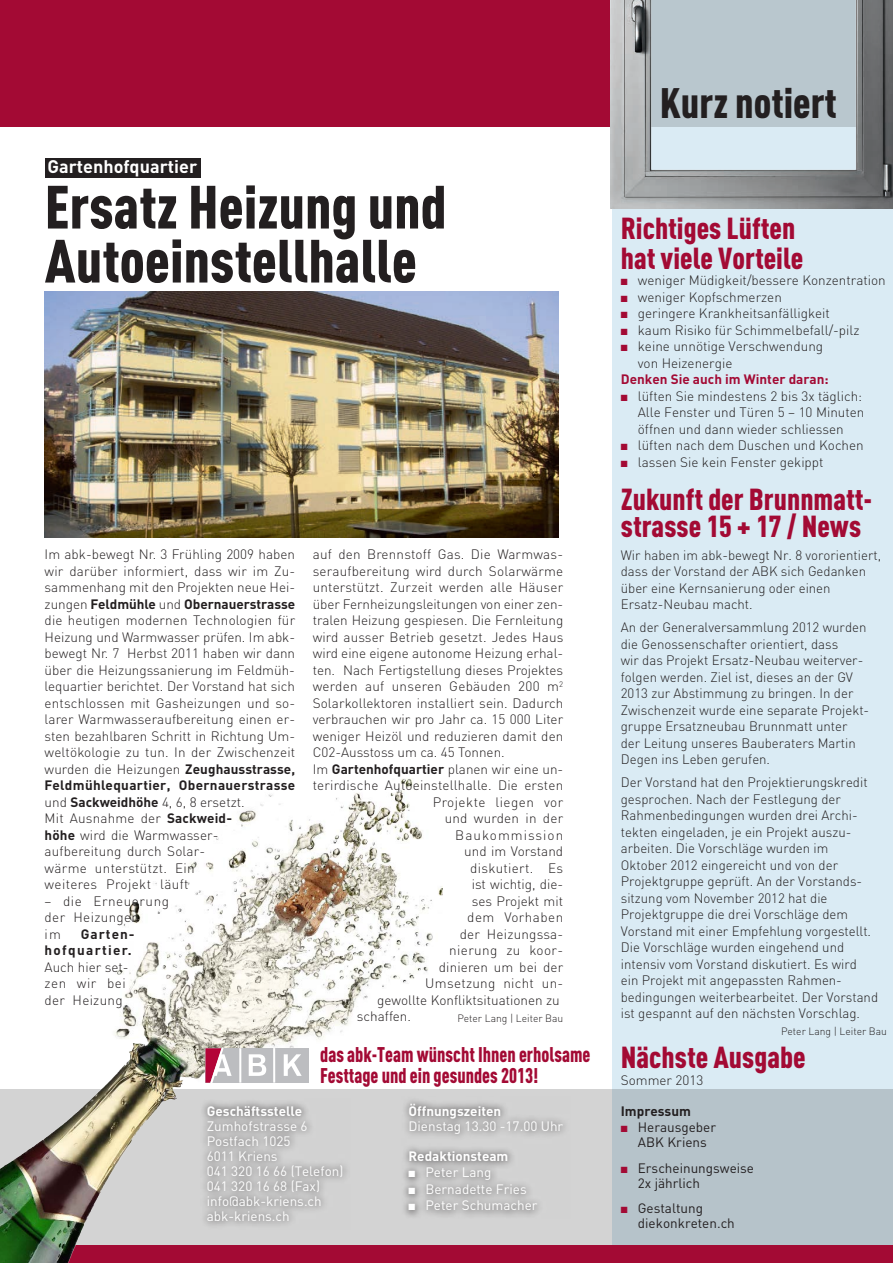
<style>
.page{position:relative;width:893px;height:1263px;background:#fff}
.page>*{position:absolute;margin:0;border:0;box-sizing:border-box;transform-origin:0 0}
.t1{font:900 60px/54px "DIN Cond";color:#231f20}
.t2{font:900 42px "DIN Cond";color:#231f20}
.t3{font:900 30px/30px "DIN Cond";color:#a30a34}
.t4{font:900 21px/21px "DIN Cond";color:#a30a34;scale:.9 1}
.t5{font:700 18px "DIN";color:#fff}
.t6{font:300 13.5px/16.5px "DIN";color:#231f20}
.t7{font:13.5px/15px "DIN";color:#fff}
.t8{font:13.5px/15px "DIN";color:#231f20}
.t9{font:300 13.5px/16.5px "DIN";letter-spacing:.02em;color:#231f20}
.t10{font:700 13.5px "DIN";color:#fff}
.t11{font:300 13.5px/16.5px "DIN";letter-spacing:.04em;color:#231f20}
.t12{font:300 13.5px "DIN";letter-spacing:.035em;color:#231f20}
.t13{font:700 13.5px "DIN";color:#a30a34}
.t14{font:700 13.5px/16.5px "DIN";letter-spacing:.095em;color:#231f20;text-align:right}
.t15{font:300 13.5px "DIN";letter-spacing:.025em;color:#231f20}
.t16{font:300 13.5px "DIN";letter-spacing:.03em;color:#231f20}
.t17{font:300 13.5px "DIN";letter-spacing:.075em;color:#231f20}
.t18{font:700 13.5px "DIN";color:#231f20}
.t19{font:300 10.5px "DIN";color:#231f20}
.s1{font-weight:700}
.s2{color:#a30a34}
</style>
<div class="page">
<div style="left:612px;top:0;width:281px;height:1263px;background:#daebf4"></div>
<div style="left:0;top:0;width:612px;height:126px;background:#a30a34"></div>
<svg style="left:442px;top:1089px;width:451px;height:157px;background:#bbc4ca"></svg>
<div style="left:0;top:1246px;width:893px;height:17px;background:#a30a34"></div>
<svg style="left:442px;top:1096px;width:129px;height:123px;background:#c4c4c4"></svg>
<img style="left:611px;top:0;width:282px;height:208px">
<div style="left:46px;top:158px;width:155px;height:20px;background:#231f20"></div>
<img style="left:45px;top:291px;width:513px;height:247px">
<img style="left:0;top:778px;width:442px;height:485px">
<div style="left:206px;top:1048px;width:103px;height:34px;background:#bcbdc0"></div>
<svg style="left:249px;top:1054px;width:17px;height:22px"></svg>
<svg style="left:284px;top:1054px;width:18px;height:22px"></svg>
<hr style="left:239px;top:1048px;width:2px;height:34px;background:#fff">
<hr style="left:273px;top:1048px;width:2px;height:34px;background:#fff">
<svg style="left:205px;top:1047px;width:27px;height:36px"></svg>
<svg style="left:200px;top:1098px;width:151px;height:131px;background:#c1c0c1"></svg>
<h3 class="t5" style="left:47px;top:155px;width:151px">Gartenhofquartier</h3>
<h1 class="t1" style="left:45px;top:178px;width:403px">Ersatz Heizung und<br>Autoeinstellhalle</h1>
<p class="t6" style="left:45px;top:546px;width:252px">Im abk-bewegt Nr. 3 Frühling 2009 haben wir darüber informiert, dass wir im Zu&shy;sammenhang mit den Projekten neue Hei&shy;zungen <span class="s1">Feldmühle</span> und <span class="s1">Obernauerstrasse </span>die heutigen modernen Technologien für Heizung und Warmwasser prüfen. Im abk&shy;bewegt Nr. 7 Herbst 2011 haben wir dann über die Heizungssanierung im Feldmüh&shy;lequartier berichtet. Der Vorstand hat sich entschlossen mit Gasheizungen und so&shy;larer Warmwasseraufbereitung einen er&shy;sten bezahlbaren Schritt in Richtung Um&shy;weltökologie zu tun. In der Zwischenzeit wurden die Heizungen <span class="s1">Zeughausstrasse, Feldmühlequartier, Obernauerstrasse </span>und <span class="s1">Sackweidhöhe</span> 4, 6, 8 ersetzt.<br>Mit Ausnahme der <span class="s1">Sackweid-<br>höhe</span> wird die Warmwasser&shy;aufbereitung durch Solar-<br>wärme unterstützt. Ein<br>weiteres Projekt läuft</p>
<p class="t11" style="left:45px;top:893px;width:126px">– die Erneuerung der Heizungen<br>im</p>
<p class="t14" style="left:45px;top:925px;width:91px">Garten&shy;hofquartier.</p>
<p class="t9" style="left:45px;top:959px;width:86px">Auch hier set&shy;zen wir bei der Heizung</p>
<p class="t6" style="left:313px;top:546px;width:252px">auf den Brennstoff Gas. Die Warmwas-</p>
<p class="t6" style="left:313px;top:563px;width:252px">seraufbereitung wird durch Solarwärme</p>
<p class="t6" style="left:313px;top:579px;width:252px">unterstützt. Zurzeit werden alle Häuser</p>
<p class="t6" style="left:313px;top:596px;width:252px">über Fernheizungsleitungen von einer zen-</p>
<p class="t6" style="left:313px;top:612px;width:252px">tralen Heizung gespiesen. Die Fernleitung</p>
<p class="t6" style="left:313px;top:629px;width:252px">wird ausser Betrieb gesetzt. Jedes Haus</p>
<p class="t6" style="left:313px;top:645px;width:252px">wird eine eigene autonome Heizung erhal-</p>
<p class="t6" style="left:313px;top:662px;width:252px">ten. Nach Fertigstellung dieses Projektes</p>
<p class="t9" style="left:313px;top:678px;width:252px">werden auf unseren Gebäuden 200 m<sup>2</sup></p>
<p class="t6" style="left:313px;top:695px;width:252px">Solarkollektoren installiert sein. Dadurch</p>
<p class="t6" style="left:313px;top:711px;width:252px">verbrauchen wir pro Jahr ca. 15 000 Liter</p>
<p class="t6" style="left:313px;top:728px;width:252px">weniger Heizöl und reduzieren damit den</p>
<p class="t6" style="left:313px;top:744px;width:194px">C02-Ausstoss um ca. 45 Tonnen.</p>
<p class="t6" style="left:313px;top:761px;width:252px">Im <span class="s1">Gartenhofquartier</span> planen wir eine un-</p>
<p class="t6" style="left:313px;top:777px;width:252px">terirdische Autoeinstellhalle. Die ersten</p>
<p class="t12" style="left:433px;top:794px;width:132px">Projekte liegen vor</p>
<p class="t6" style="left:445px;top:810px;width:120px">und wurden in der</p>
<p class="t17" style="left:455px;top:827px;width:110px">Baukommission</p>
<p class="t6" style="left:464px;top:843px;width:100px">und im Vorstand</p>
<p class="t9" style="left:470px;top:860px;width:94px">diskutiert. Es</p>
<p class="t6" style="left:472px;top:876px;width:93px">ist wichtig, die-</p>
<p class="t6" style="left:472px;top:893px;width:93px">ses Projekt mit</p>
<p class="t12" style="left:467px;top:909px;width:97px">dem Vorhaben</p>
<p class="t6" style="left:460px;top:926px;width:105px">der Heizungssa-</p>
<p class="t16" style="left:449px;top:942px;width:115px">nierung zu koor-</p>
<p class="t6" style="left:439px;top:959px;width:126px">dinieren um bei der</p>
<p class="t15" style="left:425px;top:975px;width:139px">Umsetzung nicht un-</p>
<p class="t6" style="left:377px;top:992px;width:184px">gewollte Konfliktsituationen zu</p>
<p class="t6" style="left:357px;top:1008px;width:56px">schaffen.</p>
<p class="t19" style="left:457px;top:1011px;width:107px">Peter Lang | Leiter Bau</p>
<h3 class="t4" style="left:320px;top:1043px;width:302px">das abk-Team wünscht Ihnen erholsame<br>Festtage und ein gesundes 2013!</h3>
<p class="t10" style="left:207px;top:1102px;width:97px">Geschäftsstelle</p>
<p class="t7" style="left:207px;top:1118px;width:138px">Zumhofstrasse 6<br>Postfach 1025<br>6011 Kriens<br>041 320 16 66 (Telefon)<br>041 320 16 68 (Fax) info@abk-kriens.ch abk-kriens.ch</p>
<p class="t10" style="left:408px;top:1102px;width:94px">Öffnungszeiten</p>
<p class="t7" style="left:408px;top:1118px;width:156px">Dienstag 13.30 -17.00 Uhr</p>
<p class="t10" style="left:408px;top:1147px;width:102px">Redaktionsteam</p>
<p class="t7" style="left:408px;top:1165px;width:85px">■ Peter Lang</p>
<p class="t7" style="left:408px;top:1181px;width:120px">■ Bernadette Fries</p>
<p class="t7" style="left:408px;top:1198px;width:131px">■ Peter Schumacher</p>
<h2 class="t2" style="left:660px;top:77px;width:178px">Kurz notiert</h2>
<h3 class="t3" style="left:621px;top:212px;width:184px">Richtiges Lüften hat viele Vorteile</h3>
<p class="t6" style="left:621px;top:272px;width:266px"><span class="s2">■</span> weniger Müdigkeit/bessere Konzentration</p>
<p class="t6" style="left:621px;top:288px;width:163px"><span class="s2">■</span> weniger Kopfschmerzen</p>
<p class="t6" style="left:621px;top:305px;width:211px"><span class="s2">■</span> geringere Krankheitsanfälligkeit</p>
<p class="t6" style="left:621px;top:321px;width:240px"><span class="s2">■</span> kaum Risiko für Schimmelbefall/-pilz</p>
<p class="t6" style="left:638px;top:338px;width:187px;text-indent:-17px"><span class="s2">■</span> keine unnötige Verschwendung von Heizenergie</p>
<p class="t13" style="left:621px;top:370px;width:209px">Denken Sie auch im Winter daran:</p>
<p class="t6" style="left:638px;top:387px;width:228px;text-indent:-17px"><span class="s2">■</span> lüften Sie mindestens 2 bis 3x täglich:<br>Alle Fenster und Türen 5 – 10 Minuten öffnen und dann wieder schliessen</p>
<p class="t6" style="left:621px;top:437px;width:244px"><span class="s2">■</span> lüften nach dem Duschen und Kochen</p>
<p class="t6" style="left:621px;top:453px;width:204px"><span class="s2">■</span> lassen Sie kein Fenster gekippt</p>
<h3 class="t3" style="left:621px;top:485px;width:253px;line-height:27px">Zukunft der Brunnmatt&shy;strasse 15 + 17 / News</h3>
<p class="t6" style="left:621px;top:547px;width:262px">Wir haben im abk-bewegt Nr. 8 vororientiert, dass der Vorstand der ABK sich Gedanken über eine Kernsanierung oder einen Ersatz-Neubau macht.</p>
<p class="t6" style="left:621px;top:619px;width:250px">An der Generalversammlung 2012 wurden die Genossenschafter orientiert, dass<br>wir das Projekt Ersatz-Neubau weiterver&shy;folgen werden. Ziel ist, dieses an der GV 2013 zur Abstimmung zu bringen. In der Zwischenzeit wurde eine separate Projekt&shy;gruppe Ersatzneubau Brunnmatt unter der Leitung unseres Bauberaters Martin Degen ins Leben gerufen.</p>
<p class="t6" style="left:621px;top:774px;width:259px">Der Vorstand hat den Projektierungskredit gesprochen. Nach der Festlegung der Rahmenbedingungen wurden drei Archi&shy;tekten eingeladen, je ein Projekt auszu&shy;arbeiten. Die Vorschläge wurden im<br>Oktober 2012 eingereicht und von der Projektgruppe geprüft. An der Vorstands&shy;sitzung vom November 2012 hat die Projektgruppe die drei Vorschläge dem Vorstand mit einer Empfehlung vorgestellt.<br>Die Vorschläge wurden eingehend und intensiv vom Vorstand diskutiert. Es wird<br>ein Projekt mit angepassten Rahmen&shy;bedingungen weiterbearbeitet. Der Vorstand ist gespannt auf den nächsten Vorschlag.</p>
<p class="t19" style="left:781px;top:1024px;width:107px">Peter Lang | Leiter Bau</p>
<h3 class="t3" style="left:621px;top:1041px;width:186px">Nächste Ausgabe</h3>
<p class="t6" style="left:621px;top:1071px;width:84px">Sommer 2013</p>
<p class="t18" style="left:621px;top:1102px;width:72px">Impressum</p>
<p class="t8" style="left:621px;top:1120px;width:97px;text-align:center"><span class="s2">■</span> Herausgeber<br>ABK Kriens</p>
<p class="t8" style="left:638px;top:1160px;width:118px;text-indent:-17px"><span class="s2">■</span> Erscheinungsweise<br>2x jährlich</p>
<p class="t8" style="left:638px;top:1201px;width:99px;text-indent:-17px"><span class="s2">■</span> Gestaltung diekonkreten.ch</p>
</div>
